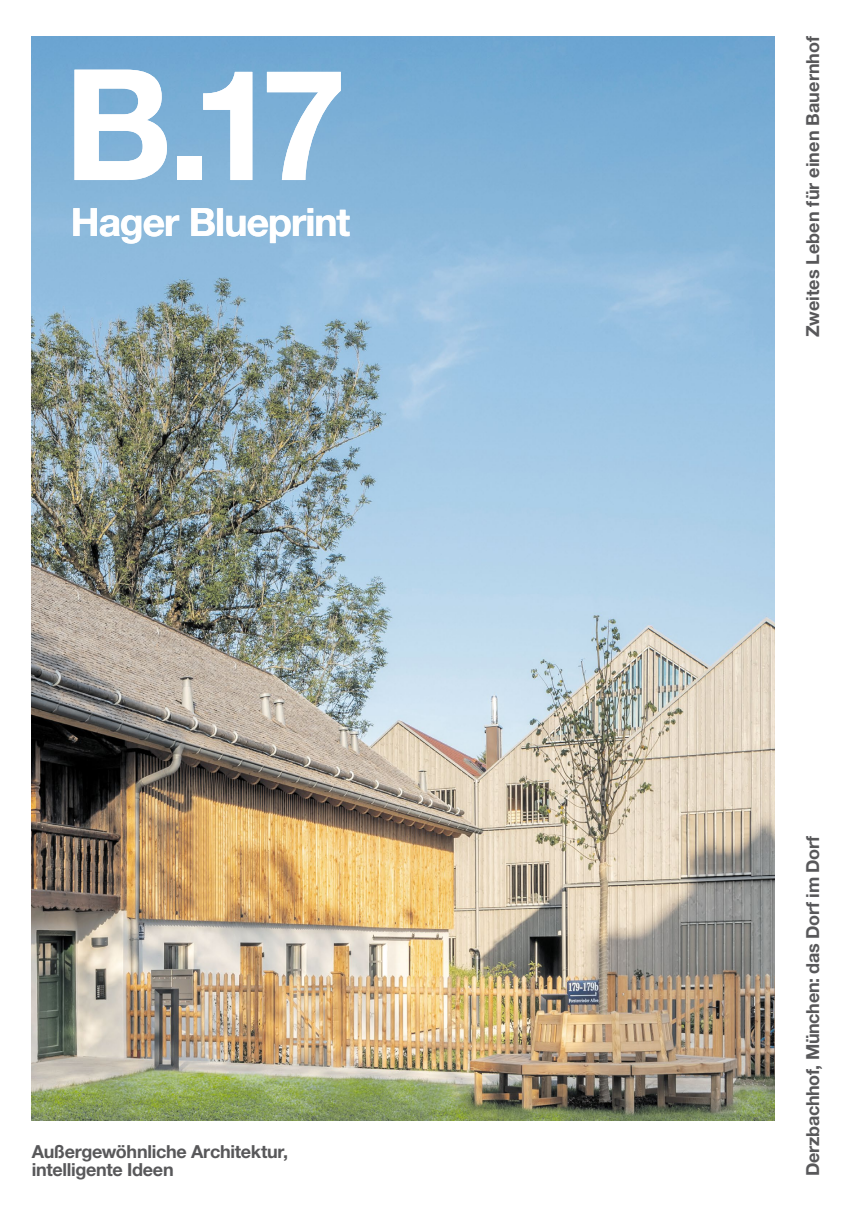
<style>
.page{position:relative;width:851px;height:1212px;background:#fff}
.page>*{position:absolute;margin:0;border:0;box-sizing:border-box;transform-origin:0 0}
.hager_Title_108pt_108pt_bold{font:700 154.5px "Helvetica Neue LTW1 G";color:#fff}
.hager_Headline_60pt_60pt_bold{font:700 39px "Helvetica Neue LTW1 G";letter-spacing:-.025em;color:#fff}
.hager_Headline_24pt_24pt_bold{font:700 18px/18px "Helvetica Neue LTW1 G";letter-spacing:-.015em;color:#58585a}
</style>
<div class="page">
<img style="left:32px;top:36px;width:742px;height:1084px">
<p class="hager_Title_108pt_108pt_bold" style="left:64px;top:30px;width:284px">B.17</p>
<p class="hager_Headline_60pt_60pt_bold" style="left:71px;top:198px;width:281px">Hager Blueprint</p>
<p class="hager_Headline_24pt_24pt_bold" style="left:32px;top:1142px;width:257px">Außergewöhnliche Architektur, intelligente Ideen</p>
<p class="hager_Headline_24pt_24pt_bold" style="left:803px;top:337px;width:302px;rotate:-90deg">Zweites Leben für einen Bauernhof</p>
<p class="hager_Headline_24pt_24pt_bold" style="left:803px;top:1176px;width:341px;rotate:-90deg">Derzbachhof, München: das Dorf im Dorf</p>
</div>
